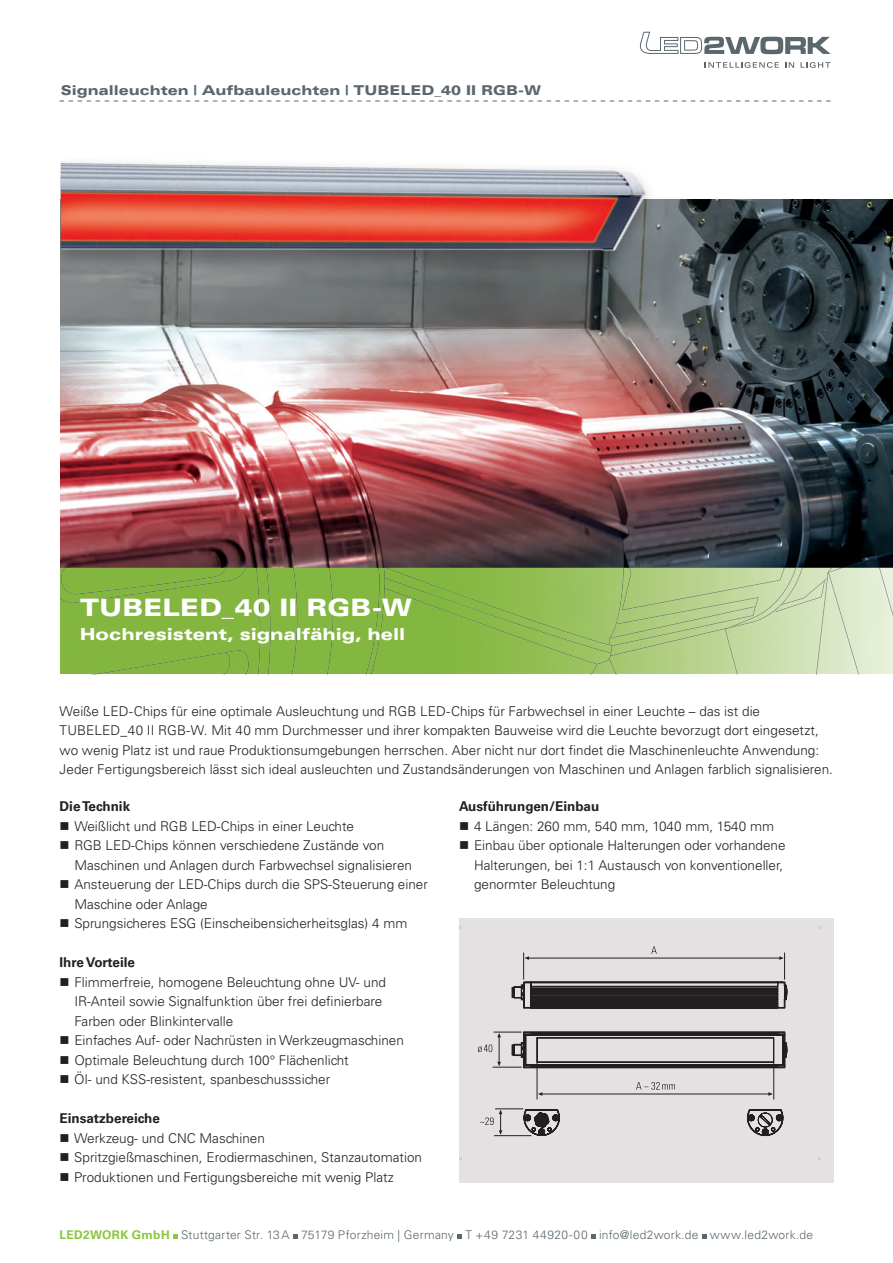
<style>
.page{position:relative;width:893px;height:1263px;background:#fff}
.page>*{position:absolute;margin:0;border:0;box-sizing:border-box;transform-origin:0 0}
.t1{font:900 expanded 24px "Univers LT Std";letter-spacing:-.01em;color:#fff}
.t2{font:900 expanded 16.5px "Univers LT Std";color:#fff}
.t3{font:300 13.5px/19.5px "Univers LT Std";color:#231f20}
.t4{font:700 13.5px "Univers LT Std";color:#231f20}
.t5{font:900 expanded 13.5px "Univers LT Std";color:#5a676e}
.t6{font:300 12px "Univers LT Std";letter-spacing:.02em;color:#5a676e}
.s1{font-weight:700;color:#8bc63e}
</style>
<div class="page">
<svg style="left:640px;top:32px;width:191px;height:22px"></svg>
<svg style="left:704px;top:62px;width:75px;height:6px"></svg>
<svg style="left:785px;top:62px;width:9px;height:6px"></svg>
<svg style="left:801px;top:62px;width:29px;height:6px"></svg>
<svg style="left:173px;top:1235px;width:4px;height:4px"></svg>
<svg style="left:293px;top:1235px;width:4px;height:4px"></svg>
<svg style="left:458px;top:1235px;width:4px;height:4px"></svg>
<svg style="left:591px;top:1235px;width:4px;height:4px"></svg>
<svg style="left:702px;top:1235px;width:4px;height:4px"></svg>
<svg style="left:60px;top:101px;width:771px;height:1px"></svg>
<img style="left:60px;top:200px;width:833px;height:368px">
<img style="left:271px;top:568px;width:454px;height:106px">
<img style="left:327px;top:568px;width:6px;height:106px">
<img style="left:292px;top:568px;width:6px;height:106px">
<div style="left:60px;top:568px;width:206px;height:106px;background:#83b63f"></div>
<img style="left:60px;top:568px;width:186px;height:35px">
<img style="left:95px;top:650px;width:154px;height:24px">
<img style="left:224px;top:652px;width:6px;height:22px">
<img style="left:380px;top:568px;width:5px;height:106px">
<img style="left:366px;top:568px;width:14px;height:106px">
<img style="left:611px;top:568px;width:192px;height:88px">
<img style="left:266px;top:568px;width:5px;height:106px">
<img style="left:256px;top:568px;width:4px;height:106px">
<img style="left:609px;top:659px;width:7px;height:15px">
<img style="left:725px;top:646px;width:13px;height:28px">
<img style="left:622px;top:568px;width:103px;height:29px">
<img style="left:611px;top:597px;width:148px;height:49px">
<img style="left:725px;top:568px;width:71px;height:62px">
<div style="left:832px;top:568px;width:27px;height:106px;background:#dce9ca"></div>
<img style="left:816px;top:568px;width:16px;height:106px">
<img style="left:879px;top:568px;width:14px;height:48px">
<img style="left:781px;top:577px;width:47px;height:28px">
<img style="left:775px;top:581px;width:50px;height:31px">
<img style="left:61px;top:162px;width:672px;height:154px">
<div style="left:459px;top:918px;width:374px;height:264px;background:#e4e1e2"></div>
<svg style="left:636px;top:1082px;width:39px;height:8px"></svg>
<svg style="left:478px;top:946px;width:309px;height:123px"></svg>
<hr style="left:542px;top:1093px;width:227px;height:1px;background:#231f20">
<hr style="left:773px;top:1063px;width:1px;height:36px;background:#231f20">
<hr style="left:537px;top:1063px;width:1px;height:36px;background:#231f20">
<svg style="left:538px;top:1092px;width:4px;height:4px"></svg>
<svg style="left:768px;top:1092px;width:5px;height:4px"></svg>
<svg style="left:480px;top:1108px;width:304px;height:29px"></svg>
<p class="t5" style="left:61px;top:82px;width:482px">Signalleuchten | Aufbauleuchten | TUBELED_40 II RGB-W</p>
<h1 class="t1" style="left:80px;top:593px;width:334px">TUBELED_40 II RGB-W</h1>
<p class="t2" style="left:80px;top:624px;width:327px">Hochresistent, signalfähig, hell</p>
<p class="t3" style="left:60px;top:701px;width:775px">Weiße LED-Chips für eine optimale Ausleuchtung und RGB LED-Chips für Farbwechsel in einer Leuchte – das ist die TUBELED_40 II RGB-W. Mit 40 mm Durchmesser und ihrer kompakten Bauweise wird die Leuchte bevorzugt dort eingesetzt, wo wenig Platz ist und raue Produktionsumgebungen herrschen. Aber nicht nur dort findet die Maschinenleuchte Anwendung:<br>Jeder Fertigungsbereich lässt sich ideal ausleuchten und Zustandsänderungen von Maschinen und Anlagen farblich signalisieren.</p>
<p class="t4" style="left:60px;top:799px;width:72px">Die Technik</p>
<p class="t3" style="left:74px;top:816px;width:355px">Weißlicht und RGB LED-Chips in einer Leuchte<br>RGB LED-Chips können verschiedene Zustände von Maschinen und Anlagen durch Farbwechsel signalisieren Ansteuerung der LED-Chips durch die SPS-Steuerung einer Maschine oder Anlage<br>Sprungsicheres ESG (Einscheibensicherheitsglas) 4 mm</p>
<p class="t4" style="left:59px;top:955px;width:77px">Ihre Vorteile</p>
<p class="t3" style="left:74px;top:972px;width:331px">Flimmerfreie, homogene Beleuchtung ohne UV- und IR-Anteil sowie Signalfunktion über frei definierbare Farben oder Blinkintervalle<br>Einfaches Auf- oder Nachrüsten in Werkzeugmaschinen Optimale Beleuchtung durch 100° Flächenlicht<br>Öl- und KSS-resistent, spanbeschusssicher</p>
<p class="t4" style="left:59px;top:1111px;width:102px">Einsatzbereiche</p>
<p class="t3" style="left:74px;top:1128px;width:349px">Werkzeug- und CNC Maschinen<br>Spritzgießmaschinen, Erodiermaschinen, Stanzautomation<br>Produktionen und Fertigungsbereiche mit wenig Platz</p>
<p class="t4" style="left:459px;top:799px;width:142px">Ausführungen/Einbau</p>
<p class="t3" style="left:474px;top:816px;width:313px">4 Längen: 260 mm, 540 mm, 1040 mm, 1540 mm Einbau über optionale Halterungen oder vorhandene Halterungen, bei 1:1 Austausch von konventioneller, genormter Beleuchtung</p>
<p class="t6" style="left:60px;top:1227px;width:755px"><span class="s1">LED2WORK GmbH</span> Stuttgarter Str. 13A 75179 Pforzheim | Germany T +49 7231 44920-00 info@led2work.de www.led2work.de</p>
</div>
